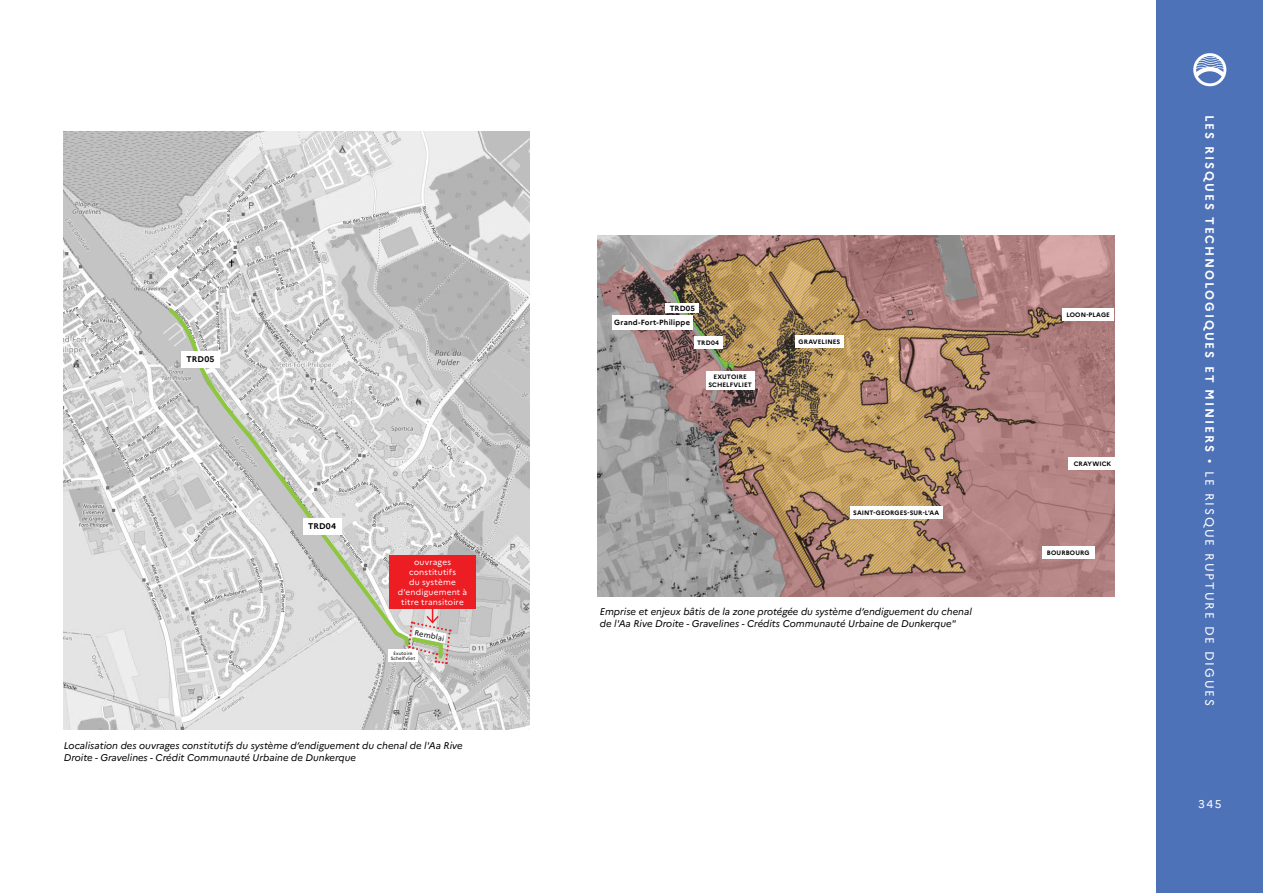
<style>
.page{position:relative;width:1263px;height:893px;background:#fff}
.page>*{position:absolute;margin:0;border:0;box-sizing:border-box;transform-origin:0 0}
.t1{font:700 12px "Marianne";letter-spacing:.16em;color:#fff}
.t2{font:11.25px "Marianne";color:#fff}
.t3{font:italic 9.75px/11.7px "Marianne";color:#000}
.t4{font:8.25px/9.9px "Marianne";letter-spacing:.02em;color:#fff;text-align:center}
.t5{font:700 8.25px "Marianne";letter-spacing:.025em;color:#000}
.t6{font:700 7.5px/14.2px "Marianne";letter-spacing:.02em;color:#000}
.t7{font:7.5px "Marianne";color:#000}
.t8{font:700 6.3px/7.6px "Marianne";letter-spacing:.015em;color:#000;text-align:center}
.t9{font:4.65px/5.6px "Marianne";letter-spacing:.02em;color:#000;text-align:center}
.s1{font-weight:400}
</style>
<div class="page">
<img style="left:64px;top:132px;width:465px;height:597px">
<img style="left:597px;top:236px;width:517px;height:360px">
<div style="left:388px;top:649px;width:29px;height:13px;background:#fff"></div>
<svg style="left:167px;top:306px;width:243px;height:341px;background:#d2d3d0"></svg>
<div style="left:181px;top:351px;width:39px;height:16px;background:#fff"></div>
<div style="left:666px;top:303px;width:33px;height:10px;background:#fff"></div>
<div style="left:612px;top:315px;width:80px;height:15px;background:#fff"></div>
<div style="left:694px;top:336px;width:28px;height:12px;background:#fff"></div>
<div style="left:795px;top:336px;width:48px;height:12px;background:#fff"></div>
<div style="left:706px;top:371px;width:48px;height:19px;background:#fff"></div>
<div style="left:850px;top:506px;width:93px;height:13px;background:#fff"></div>
<div style="left:1042px;top:547px;width:52px;height:12px;background:#fff"></div>
<div style="left:1068px;top:457px;width:48px;height:13px;background:#fff"></div>
<div style="left:1062px;top:308px;width:52px;height:13px;background:#fff"></div>
<div style="left:303px;top:518px;width:38px;height:16px;background:#fff"></div>
<div style="left:389px;top:555px;width:87px;height:54px;background:#ed1d24"></div>
<svg style="left:407px;top:609px;width:45px;height:56px"></svg>
<div style="left:1157px;top:0;width:106px;height:893px;background:#4e72b8"></div>
<svg style="left:1193px;top:53px;width:33px;height:33px"></svg>
<p class="t5" style="left:187px;top:353px;width:29px">TRD05</p>
<p class="t5" style="left:308px;top:520px;width:30px">TRD04</p>
<p class="t4" style="left:398px;top:557px;width:71px">ouvrages constitutifs<br>du système d'endiguement à titre transitoire</p>
<p class="t7" style="left:416px;top:627px;width:32px;rotate:11deg">Remblai</p>
<p class="t9" style="left:391px;top:650px;width:26px">Exutoire<br>Schelfvliet</p>
<p class="t3" style="left:64px;top:739px;width:400px">Localisation des ouvrages constitutifs du système d’endiguement du chenal de l'Aa Rive<br>Droite - Gravelines - Crédit Communauté Urbaine de Dunkerque</p>
<p class="t6" style="left:614px;top:300px;width:82px;text-indent:55px">TRD05<br>Grand-Fort-Philippe</p>
<p class="t8" style="left:697px;top:338px;width:23px">TRD04</p>
<p class="t8" style="left:798px;top:338px;width:43px">GRAVELINES</p>
<p class="t8" style="left:708px;top:373px;width:45px">EXUTOIRE<br>SCHELFVLIET</p>
<p class="t8" style="left:853px;top:508px;width:88px">SAINT-GEORGES-SUR-L'AA</p>
<p class="t3" style="left:600px;top:605px;width:374px">Emprise et enjeux bâtis de la zone protégée du système d’endiguement du chenal de l'Aa Rive Droite - Gravelines - Crédits Communauté Urbaine de Dunkerque"</p>
<p class="t8" style="left:1066px;top:310px;width:45px">LOON-PLAGE</p>
<p class="t8" style="left:1074px;top:459px;width:39px">CRAYWICK</p>
<p class="t8" style="left:1047px;top:549px;width:44px">BOURBOURG</p>
<p class="t1" style="left:1219px;top:115px;width:593px;rotate:90deg">LES RISQUES TECHNOLOGIQUES ET MINIERS <span class="s1">• LE RISQUE RUPTURE DE DIGUES</span></p>
<p class="t2" style="left:1198px;top:795px;width:25px">345</p>
</div>
